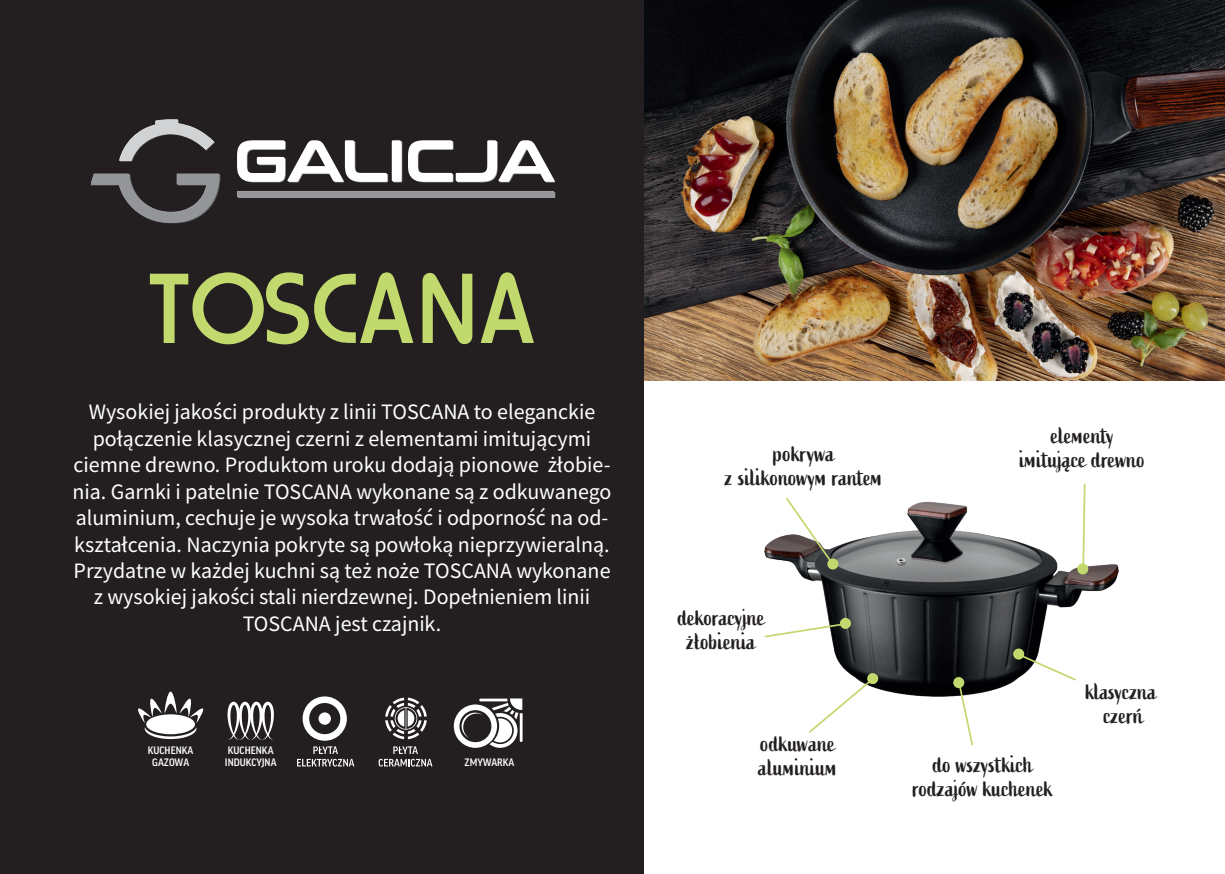
<style>
.page{position:relative;width:1225px;height:874px;background:#fff}
.page>*{position:absolute;margin:0;border:0;box-sizing:border-box;transform-origin:0 0}
.t1{font:500 103.8px "Horatio D";color:#c2da6d}
.t2{font:24px/24px "Active";color:#231f20;text-align:center}
.t3{font:22px/26.4px "Source Sans Variable";color:#fff;text-align:center}
.t4{font:500 10.4px/12.4px "Good Pro Narr";color:#fff;text-align:center}
</style>
<div class="page">
<div style="left:0;top:0;width:1225px;height:873px;background:#231f20"></div>
<img style="left:644px;top:0;width:581px;height:381px">
<div style="left:644px;top:381px;width:581px;height:492px;background:#fff"></div>
<img style="left:764px;top:501px;width:355px;height:196px">
<svg style="left:237px;top:140px;width:318px;height:42px"></svg>
<div style="left:239px;top:193px;width:316px;height:5px;background:#939598"></div>
<div style="left:237px;top:191px;width:317px;height:5px;background:#9b9d9f"></div>
<div style="left:238px;top:192px;width:316px;height:5px;background:#939598"></div>
<svg style="left:90px;top:173px;width:130px;height:50px"></svg>
<svg style="left:119px;top:119px;width:96px;height:42px"></svg>
<svg style="left:297px;top:746px;width:57px;height:20px"></svg>
<svg style="left:303px;top:696px;width:44px;height:44px"></svg>
<div style="left:318px;top:712px;width:13px;height:12px;background:#fff;border-radius:50%"></div>
<svg style="left:138px;top:691px;width:66px;height:47px"></svg>
<svg style="left:379px;top:746px;width:53px;height:20px"></svg>
<svg style="left:385px;top:697px;width:42px;height:41px"></svg>
<svg style="left:227px;top:701px;width:47px;height:38px"></svg>
<svg style="left:454px;top:698px;width:68px;height:49px"></svg>
<div style="left:1013px;top:648px;width:11px;height:11px;background:#c2da6d;border-radius:50%"></div>
<svg style="left:867px;top:672px;width:11px;height:11px"></svg>
<svg style="left:953px;top:676px;width:11px;height:11px"></svg>
<div style="left:840px;top:617px;width:11px;height:11px;background:#c2da6d;border-radius:50%"></div>
<div style="left:827px;top:558px;width:11px;height:11px;background:#c2da6d;border-radius:50%"></div>
<svg style="left:786px;top:498px;width:47px;height:66px"></svg>
<svg style="left:1076px;top:483px;width:13px;height:92px"></svg>
<svg style="left:764px;top:623px;width:80px;height:14px"></svg>
<svg style="left:809px;top:680px;width:62px;height:52px"></svg>
<svg style="left:958px;top:683px;width:15px;height:62px"></svg>
<svg style="left:1018px;top:653px;width:58px;height:27px"></svg>
<h1 class="t1" style="left:149px;top:249px;width:388px">TOSCANA</h1>
<p class="t3" style="left:73px;top:399px;width:540px">Wysokiej jakości produkty z linii TOSCANA to eleganckie połączenie klasycznej czerni z elementami imitującymi ciemne drewno. Produktom uroku dodają pionowe żłobie&shy;nia. Garnki i patelnie TOSCANA wykonane są z odkuwanego aluminium, cechuje je wysoka trwałość i odporność na od&shy;kształcenia. Naczynia pokryte są powłoką nieprzywieralną.<br>Przydatne w każdej kuchni są też noże TOSCANA wykonane z wysokiej jakości stali nierdzewnej. Dopełnieniem linii TOSCANA jest czajnik.</p>
<p class="t4" style="left:148px;top:743px;width:47px">KUCHENKA<br>GAZOWA</p>
<p class="t4" style="left:225px;top:743px;width:53px;text-align:left">KUCHENKA<br>INDUKCYJNA</p>
<p class="t4" style="left:464px;top:755px;width:51px">ZMYWARKA</p>
<p class="t2" style="left:725px;top:441px;width:159px">pokrywa<br>z silikonowym rantem</p>
<p class="t2" style="left:1020px;top:423px;width:127px">elementy imitujące drewno</p>
<p class="t2" style="left:677px;top:605px;width:89px">dekoracyjne żłobienia</p>
<p class="t2" style="left:758px;top:731px;width:80px;text-align:left">odkuwane aluminium</p>
<p class="t2" style="left:912px;top:752px;width:142px">do wszystkich rodzajów kuchenek</p>
<p class="t2" style="left:1085px;top:679px;width:72px">klasyczna czerń</p>
</div>
